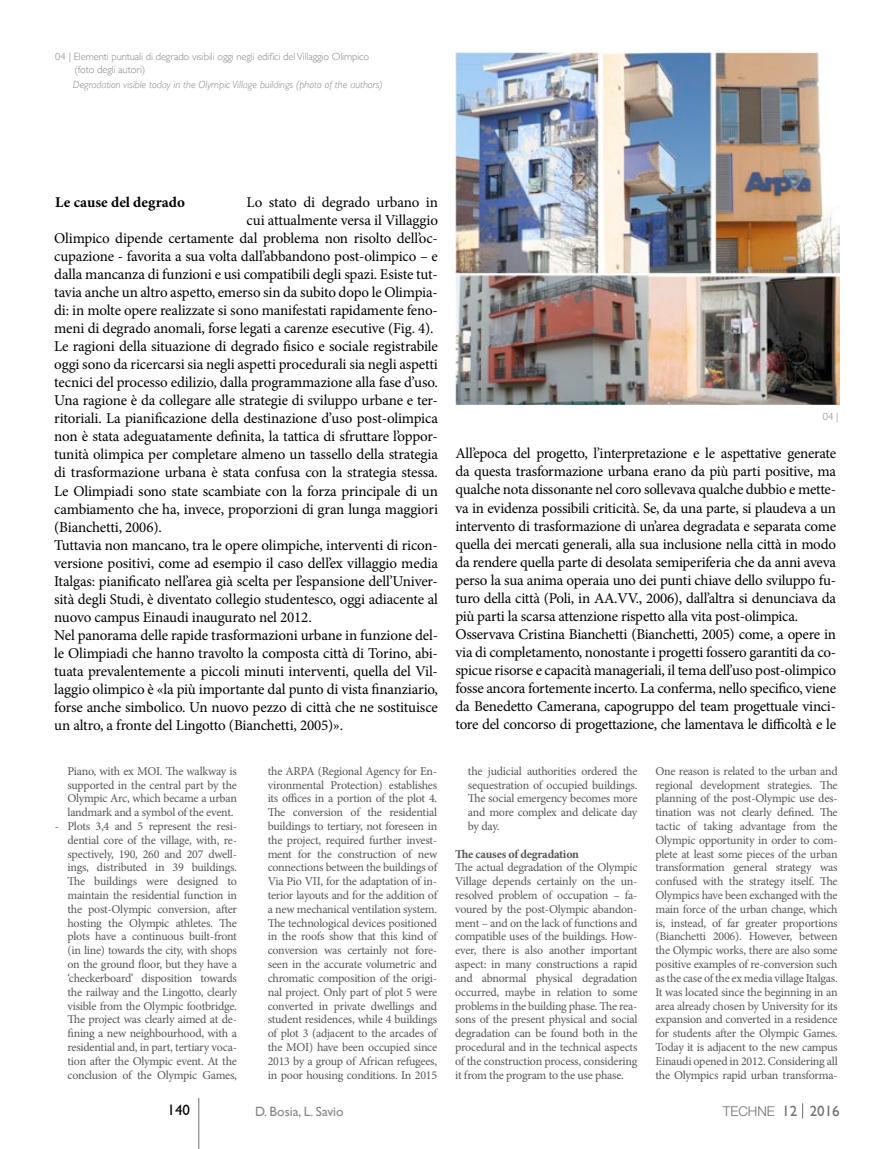
<style>
.page{position:relative;width:893px;height:1149px;background:#fff}
.page>*{position:absolute;margin:0;border:0;box-sizing:border-box;transform-origin:0 0}
.t1{font:15px/18px "Minion Pro";letter-spacing:-.015em;color:#000}
.t2{font:700 15px "Minion Pro";letter-spacing:.005em;color:#000}
.t3{font:15px "Gill Sans";color:#000}
.t4{font:13.5px "Gill Sans";color:#878786}
.t5{font:300 13.5px "Helvetica Neue";color:#6e6e6e}
.t6{font:12px/13.8px "Minion Pro";letter-spacing:-.025em;color:#565655;text-align:justify}
.t7{font:700 12px "Minion Pro";letter-spacing:-.02em;color:#565655}
.t8{font:300 10.5px/12.8px "Gill Sans";letter-spacing:-.01em;color:#878786}
.t9{font:italic 300 10.5px "Gill Sans";color:#878786}
.s1{font-family:"Gill Sans";font-weight:400;font-size:15px}
</style>
<div class="page">
<svg style="left:802px;top:1103px;width:1px;height:15px"></svg>
<hr style="left:198px;top:1097px;width:1px;height:51px;background:#6e6e6e">
<img style="left:455px;top:52px;width:384px;height:352px">
<p class="t8" style="left:74px;top:50px;width:296px;text-indent:-19px">04 | Elementi puntuali di degrado visibili oggi negli edifici del Villaggio Olimpico (foto degli autori)</p>
<p class="t9" style="left:73px;top:79px;width:311px">Degradation visible today in the Olympic Village buildings (photo of the authors)</p>
<p class="t1" style="left:247px;top:193px;width:193px">Lo stato di degrado urbano in</p>
<p class="t1" style="left:247px;top:211px;width:193px">cui attualmente versa il Villaggio</p>
<p class="t1" style="left:54px;top:229px;width:385px">Olimpico dipende certamente dal problema non risolto dell’oc-</p>
<p class="t1" style="left:54px;top:247px;width:385px">cupazione - favorita a sua volta dall’abbandono post-olimpico – e</p>
<p class="t1" style="left:54px;top:265px;width:385px">dalla mancanza di funzioni e usi compatibili degli spazi. Esiste tut-</p>
<p class="t1" style="left:54px;top:283px;width:385px">tavia anche un altro aspetto, emerso sin da subito dopo le Olimpia-</p>
<p class="t1" style="left:54px;top:301px;width:385px">di: in molte opere realizzate si sono manifestati rapidamente feno-</p>
<p class="t1" style="left:54px;top:319px;width:381px">meni di degrado anomali, forse legati a carenze esecutive (Fig. 4).</p>
<p class="t1" style="left:54px;top:337px;width:385px">Le ragioni della situazione di degrado fisico e sociale registrabile</p>
<p class="t1" style="left:54px;top:355px;width:385px">oggi sono da ricercarsi sia negli aspetti procedurali sia negli aspetti</p>
<p class="t1" style="left:54px;top:373px;width:385px">tecnici del processo edilizio, dalla programmazione alla fase d’uso.</p>
<p class="t1" style="left:54px;top:391px;width:385px">Una ragione è da collegare alle strategie di sviluppo urbane e ter-</p>
<p class="t1" style="left:54px;top:409px;width:385px">ritoriali. La pianificazione della destinazione d’uso post-olimpica</p>
<p class="t1" style="left:54px;top:427px;width:385px">non è stata adeguatamente definita, la tattica di sfruttare l’oppor-</p>
<p class="t1" style="left:54px;top:445px;width:385px">tunità olimpica per completare almeno un tassello della strategia</p>
<p class="t1" style="left:54px;top:463px;width:385px">di trasformazione urbana è stata confusa con la strategia stessa.</p>
<p class="t1" style="left:54px;top:481px;width:385px">Le Olimpiadi sono state scambiate con la forza principale di un</p>
<p class="t1" style="left:54px;top:499px;width:385px">cambiamento che ha, invece, proporzioni di gran lunga maggiori</p>
<p class="t1" style="left:54px;top:517px;width:109px">(Bianchetti, 2006).</p>
<p class="t1" style="left:54px;top:536px;width:385px">Tuttavia non mancano, tra le opere olimpiche, interventi di ricon-</p>
<p class="t1" style="left:54px;top:554px;width:385px">versione positivi, come ad esempio il caso dell’ex villaggio media</p>
<p class="t1" style="left:54px;top:572px;width:385px">Italgas: pianificato nell’area già scelta per l’espansione dell’Univer-</p>
<p class="t1" style="left:54px;top:590px;width:385px">sità degli Studi, è diventato collegio studentesco, oggi adiacente al</p>
<p class="t1" style="left:54px;top:608px;width:259px">nuovo campus Einaudi inaugurato nel 2012.</p>
<p class="t1" style="left:54px;top:626px;width:385px">Nel panorama delle rapide trasformazioni urbane in funzione del-</p>
<p class="t1" style="left:54px;top:644px;width:385px">le Olimpiadi che hanno travolto la composta città di Torino, abi-</p>
<p class="t1" style="left:54px;top:662px;width:385px">tuata prevalentemente a piccoli minuti interventi, quella del Vil-</p>
<p class="t1" style="left:54px;top:680px;width:385px">laggio olimpico è «la più importante dal punto di vista finanziario,</p>
<p class="t1" style="left:54px;top:698px;width:385px">forse anche simbolico. Un nuovo pezzo di città che ne sostituisce</p>
<p class="t1" style="left:54px;top:716px;width:290px">un altro, a fronte del Lingotto (Bianchetti, 2005)».</p>
<p class="t2" style="left:55px;top:191px;width:131px">Le cause del degrado</p>
<p class="t8" style="left:823px;top:409px;width:17px">04 |</p>
<p class="t1" style="left:455px;top:444px;width:382px">All’epoca del progetto, l’interpretazione e le aspettative generate da questa trasformazione urbana erano da più parti positive, ma qualche nota dissonante nel coro sollevava qualche dubbio e mette&shy;va in evidenza possibili criticità. Se, da una parte, si plaudeva a un intervento di trasformazione di un’area degradata e separata come quella dei mercati generali, alla sua inclusione nella città in modo da rendere quella parte di desolata semiperiferia che da anni aveva perso la sua anima operaia uno dei punti chiave dello sviluppo fu&shy;turo della città (Poli, in AA.VV., 2006), dall’altra si denunciava da più parti la scarsa attenzione rispetto alla vita post-olimpica.<br>Osservava Cristina Bianchetti (Bianchetti, 2005) come, a opere in via di completamento, nonostante i progetti fossero garantiti da co&shy;spicue risorse e capacità manageriali, il tema dell’uso post-olimpico fosse ancora fortemente incerto. La conferma, nello specifico, viene da Benedetto Camerana, capogruppo del team progettuale vinci&shy;tore del concorso di progettazione, che lamentava le difficoltà e le</p>
<p class="t6" style="left:68px;top:763px;width:171px">Piano, with ex MOI. The walkway is supported in the central part by the Olympic Arc, which became a urban landmark and a symbol of the event.</p>
<p class="t6" style="left:68px;top:819px;width:171px;text-indent:-13px">- Plots 3,4 and 5 represent the resi&shy;dential core of the village, with, re&shy;spectively, 190, 260 and 207 dwell&shy;ings, distributed in 39 buildings.<br>The buildings were designed to maintain the residential function in the post-Olympic conversion, after hosting the Olympic athletes. The plots have a continuous built-front (in line) towards the city, with shops on the ground floor, but they have a ‘checkerboard’ disposition towards the railway and the Lingotto, clearly visible from the Olympic footbridge.<br>The project was clearly aimed at de&shy;fining a new neighbourhood, with a residential and, in part, tertiary voca&shy;tion after the Olympic event. At the conclusion of the Olympic Games,</p>
<p class="t6" style="left:268px;top:763px;width:171px">the ARPA (Regional Agency for En&shy;vironmental Protection) establishes its offices in a portion of the plot 4.<br>The conversion of the residential buildings to tertiary, not foreseen in the project, required further invest&shy;ment for the construction of new connections between the buildings of Via Pio VII, for the adaptation of in&shy;terior layouts and for the addition of a new mechanical ventilation system.<br>The technological devices positioned in the roofs show that this kind of conversion was certainly not fore&shy;seen in the accurate volumetric and chromatic composition of the origi&shy;nal project. Only part of plot 5 were converted in private dwellings and student residences, while 4 buildings of plot 3 (adjacent to the arcades of the MOI) have been occupied since 2013 by a group of African refugees, in poor housing conditions. In 2015</p>
<p class="t6" style="left:468px;top:763px;width:171px">the judicial authorities ordered the sequestration of occupied buildings.<br>The social emergency becomes more and more complex and delicate day by day.</p>
<p class="t7" style="left:455px;top:845px;width:125px">The causes of degradation</p>
<p class="t6" style="left:455px;top:860px;width:184px">The actual degradation of the Olympic Village depends certainly on the un&shy;resolved problem of occupation – fa&shy;voured by the post-Olympic abandon&shy;ment – and on the lack of functions and compatible uses of the buildings. How&shy;ever, there is also another important aspect: in many constructions a rapid and abnormal physical degradation occurred, maybe in relation to some problems in the building phase. The rea&shy;sons of the present physical and social degradation can be found both in the procedural and in the technical aspects of the construction process, considering it from the program to the use phase.</p>
<p class="t6" style="left:655px;top:763px;width:184px">One reason is related to the urban and regional development strategies. The planning of the post-Olympic use des&shy;tination was not clearly defined. The tactic of taking advantage from the Olympic opportunity in order to com&shy;plete at least some pieces of the urban transformation general strategy was confused with the strategy itself. The Olympics have been exchanged with the main force of the urban change, which is, instead, of far greater proportions (Bianchetti 2006). However, between the Olympic works, there are also some positive examples of re-conversion such as the case of the ex media village Italgas.<br>It was located since the beginning in an area already chosen by University for its expansion and converted in a residence for students after the Olympic Games.<br>Today it is adjacent to the new campus Einaudi opened in 2012. Considering all the Olympics rapid urban transforma-</p>
<p class="t3" style="left:168px;top:1100px;width:24px">140</p>
<p class="t4" style="left:255px;top:1102px;width:90px">D. Bosia, L. Savio</p>
<p class="t5" style="left:723px;top:1102px;width:118px">TECHNE <span class="s1">12 2016</span></p>
</div>
